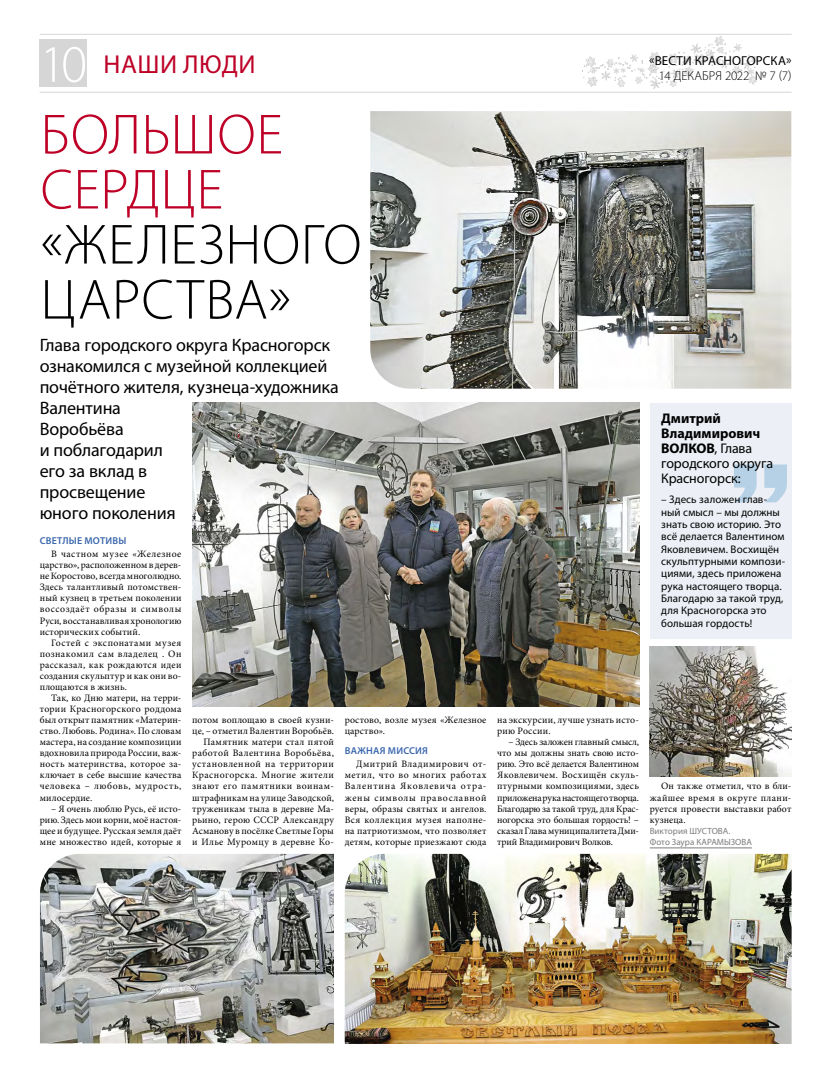
<style>
.page{position:relative;width:820px;height:1078px;background:#fff}
.page>*{position:absolute;margin:0;border:0;box-sizing:border-box;transform-origin:0 0}
.t1{font:300 57px/55px "Myriad Pro";letter-spacing:.015em;color:#000}
.t2{font:300 57px/55px "Myriad Pro";letter-spacing:.005em;color:#be0027}
.t3{font:300 53px "Myriad Pro";color:#fff}
.t4{font:26px "Myriad Pro";letter-spacing:.02em;color:#be0027}
.t5{font:18px/21px "Myriad Pro";letter-spacing:-.01em;color:#000}
.t6{font:14px/15px "Myriad Pro";letter-spacing:-.01em;color:#000}
.t7{font:13px "Myriad Pro";letter-spacing:.01em;color:#000}
.t8{font:300 13px "Myriad Pro";letter-spacing:-.005em;color:#000}
.t9{font:11px/12.3px "Myriad Pro";letter-spacing:.005em;color:#000}
.t10{font:600 10px "Myriad Pro";letter-spacing:.015em;color:#3c68ae}
.t11{font:9.8px/11.1px "Minion Pro";letter-spacing:.02em;color:#000;text-align:justify}
.t12{font:9px/11.1px "Myriad Pro";color:#7c7c7c}
.s1{font-weight:700}
</style>
<div class="page">
<img style="left:582px;top:36px;width:175px;height:52px">
<hr style="left:40px;top:92px;width:751px;height:1px;background:#d6d6d6">
<hr style="left:40px;top:34px;width:751px;height:1px;background:#d6d6d6">
<div style="left:40px;top:40px;width:47px;height:47px;background:#d6d6d6"></div>
<hr style="left:649px;top:847px;width:102px;height:1px;background:#7c7c7c">
<img style="left:192px;top:403px;width:446px;height:303px">
<img style="left:370px;top:111px;width:421px;height:277px">
<div style="left:649px;top:403px;width:142px;height:235px;background:#ecf0f6"></div>
<svg style="left:734px;top:464px;width:52px;height:38px"></svg>
<img style="left:40px;top:853px;width:294px;height:190px">
<img style="left:344px;top:853px;width:447px;height:190px">
<img style="left:649px;top:646px;width:142px;height:130px">
<h2 class="t3" style="left:40px;top:32px;width:49px">10</h2>
<h3 class="t7" style="left:649px;top:53px;width:144px">«ВЕСТИ КРАСНОГОРСКА»</h3>
<h3 class="t4" style="left:103px;top:48px;width:154px">НАШИ ЛЮДИ</h3>
<h3 class="t8" style="left:658px;top:68px;width:134px">14 ДЕКАБРЯ 2022 № 7 (7)</h3>
<h1 class="t2" style="left:40px;top:106px;width:244px">БОЛЬШОЕ<br>СЕРДЦЕ</h1>
<h1 class="t1" style="left:40px;top:216px;width:322px">«ЖЕЛЕЗНОГО<br>ЦАРСТВА»</h1>
<h3 class="t5" style="left:40px;top:334px;width:300px">Глава городского округа Красногорск ознакомился с музейной коллекцией почётного жителя, кузнеца-художника<br>Валентина<br>Воробьёва<br>и поблагодарил<br>его за вклад в<br>просвещение<br>юного поколения</h3>
<p class="t10" style="left:40px;top:534px;width:88px">СВЕТЛЫЕ МОТИВЫ</p>
<p class="t11" style="left:40px;top:548px;width:143px;text-indent:11px">В частном музее «Железное царство», расположенном в дерев&shy;не Коростово, всегда многолюдно.<br>Здесь талантливый потомствен&shy;ный кузнец в третьем поколении воссоздаёт образы и символы Руси, восстанавливая хронологию исторических событий.</p>
<p class="t11" style="left:40px;top:637px;width:143px;text-indent:11px">Гостей с экспонатами музея познакомил сам владелец . Он рассказал, как рождаются идеи создания скульптур и как они во&shy;площаются в жизнь.</p>
<p class="t11" style="left:40px;top:692px;width:143px;text-indent:11px">Так, ко Дню матери, на терри&shy;тории Красногорского роддома был открыт памятник «Материн&shy;ство. Любовь. Родина». По словам мастера, на создание композиции вдохновила природа России, важ&shy;ность материнства, которое за&shy;ключает в себе высшие качества человека – любовь, мудрость, милосердие.</p>
<p class="t11" style="left:40px;top:802px;width:143px;text-indent:11px">– Я очень люблю Русь, её исто&shy;рию. Здесь мои корни, моё настоя&shy;щее и будущее. Русская земля даёт мне множество идей, которые я</p>
<p class="t11" style="left:192px;top:714px;width:143px;text-align:right">потом воплощаю в своей кузни&shy;це, – отметил Валентин Воробьёв.<br>Памятник матери стал пятой работой Валентина Воробьёва, установленной на территории<br>Красногорска. Многие жители знают его памятники воинам&shy;штрафникам на улице Заводской, труженикам тыла в деревне Ма&shy;рьино, герою СССР Александру<br>Асманову в посёлке Светлые Горы и Илье Муромцу в деревне Ко-</p>
<p class="t11" style="left:344px;top:714px;width:143px">ростово, возле музея «Железное царство».</p>
<p class="t10" style="left:345px;top:744px;width:85px">ВАЖНАЯ МИССИЯ</p>
<p class="t11" style="left:344px;top:758px;width:143px;text-indent:11px">Дмитрий Владимирович от&shy;метил, что во многих работах Валентина Яковлевича отра&shy;жены символы православной веры, образы святых и ангелов.<br>Вся коллекция музея наполне&shy;на патриотизмом, что позволяет детям, которые приезжают сюда</p>
<p class="t11" style="left:497px;top:714px;width:143px">на экскурсии, лучше узнать исто&shy;рию России.</p>
<p class="t11" style="left:497px;top:736px;width:143px;text-indent:11px">– Здесь заложен главный смысл, что мы должны знать свою исто&shy;рию. Это всё делается Валентином Яковлевичем. Восхищён скуль&shy;птурными композициями, здесь приложена рука настоящего творца.<br>Благодарю за такой труд, для Крас&shy;ногорска это большая гордость! – сказал Глава муниципалитета Дми&shy;трий Владимирович Волков.</p>
<h3 class="t6" style="left:661px;top:410px;width:113px"><span class="s1">Дмитрий<br>Владимирович<br>ВОЛКОВ</span>, Глава городского округа<br>Красногорск:</h3>
<p class="t9" style="left:661px;top:493px;width:125px">– Здесь заложен глав&shy;ный смысл – мы должны знать свою историю. Это всё делается Валентином<br>Яковлевичем. Восхищён скульптурными компози&shy;циями, здесь приложена рука настоящего творца.<br>Благодарю за такой труд, для Красногорска это большая гордость!</p>
<p class="t11" style="left:649px;top:780px;width:143px;text-indent:11px">Он также отметил, что в бли&shy;жайшее время в округе плани&shy;руется провести выставки работ кузнеца.</p>
<p class="t12" style="left:649px;top:824px;width:104px">Виктория ШУСТОВА.<br>Фото Заура КАРАМЫЗОВА</p>
</div>
